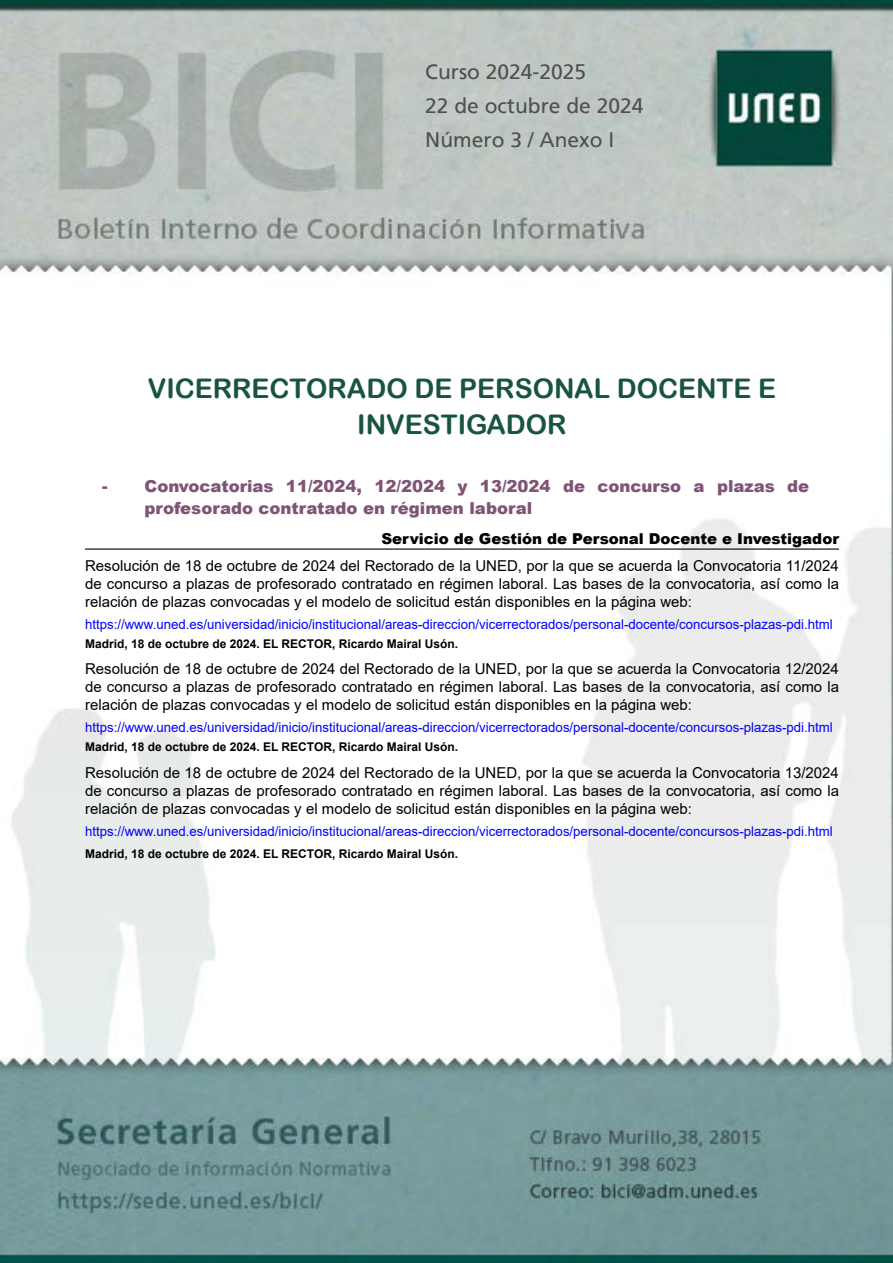
<style>
.page{position:relative;width:893px;height:1263px;background:#fff}
.page>*{position:absolute;margin:0;border:0;box-sizing:border-box;transform-origin:0 0}
.t1{font:27px/36px "Arial Rounded MT Bold";color:#195443;text-align:center}
.t2{font:21px/33.8px "Frutiger";color:#514f50}
.t3{font:900 16.5px/21.6px "Arial";color:#805476}
.t4{font:15px/18px "Arial";color:#000;text-align:justify}
.t5{font:900 15px "Arial";color:#000}
.t6{font:13.5px "Arial";color:#00f}
.t7{font:700 12px "Arial";color:#000}
</style>
<div class="page">
<img style="left:0;top:0;width:892px;height:1263px">
<hr style="left:85px;top:548px;width:754px;height:2px;background:#000">
<h2 class="t2" style="left:425px;top:55px;width:220px">Curso 2024-2025<br>22 de octubre de 2024<br>Número 3 / Anexo I</h2>
<h1 class="t1" style="left:148px;top:370px;width:630px">VICERRECTORADO DE PERSONAL DOCENTE E<br>INVESTIGADOR</h1>
<p class="t3" style="left:145px;top:475px;width:666px;text-indent:-43px">- Convocatorias 11/2024, 12/2024 y 13/2024 de concurso a plazas de profesorado contratado en régimen laboral</p>
<p class="t5" style="left:381px;top:528px;width:459px">Servicio de Gestión de Personal Docente e Investigador</p>
<p class="t4" style="left:85px;top:556px;width:755px">Resolución de 18 de octubre de 2024 del Rectorado de la UNED, por la que se acuerda la Convocatoria 11/2024 de concurso a plazas de profesorado contratado en régimen laboral. Las bases de la convocatoria, así como la relación de plazas convocadas y el modelo de solicitud están disponibles en la página web:</p>
<p class="t6" style="left:85px;top:615px;width:749px">https://www.uned.es/universidad/inicio/institucional/areas-direccion/vicerrectorados/personal-docente/concursos-plazas-pdi.html</p>
<p class="t7" style="left:85px;top:635px;width:374px">Madrid, 18 de octubre de 2024. EL RECTOR, Ricardo Mairal Usón.</p>
<p class="t4" style="left:85px;top:660px;width:755px">Resolución de 18 de octubre de 2024 del Rectorado de la UNED, por la que se acuerda la Convocatoria 12/2024 de concurso a plazas de profesorado contratado en régimen laboral. Las bases de la convocatoria, así como la relación de plazas convocadas y el modelo de solicitud están disponibles en la página web:</p>
<p class="t6" style="left:85px;top:718px;width:749px">https://www.uned.es/universidad/inicio/institucional/areas-direccion/vicerrectorados/personal-docente/concursos-plazas-pdi.html</p>
<p class="t7" style="left:85px;top:738px;width:374px">Madrid, 18 de octubre de 2024. EL RECTOR, Ricardo Mairal Usón.</p>
<p class="t4" style="left:85px;top:763px;width:755px">Resolución de 18 de octubre de 2024 del Rectorado de la UNED, por la que se acuerda la Convocatoria 13/2024 de concurso a plazas de profesorado contratado en régimen laboral. Las bases de la convocatoria, así como la relación de plazas convocadas y el modelo de solicitud están disponibles en la página web:</p>
<p class="t6" style="left:85px;top:822px;width:749px">https://www.uned.es/universidad/inicio/institucional/areas-direccion/vicerrectorados/personal-docente/concursos-plazas-pdi.html</p>
<p class="t7" style="left:85px;top:845px;width:374px">Madrid, 18 de octubre de 2024. EL RECTOR, Ricardo Mairal Usón.</p>
</div>
